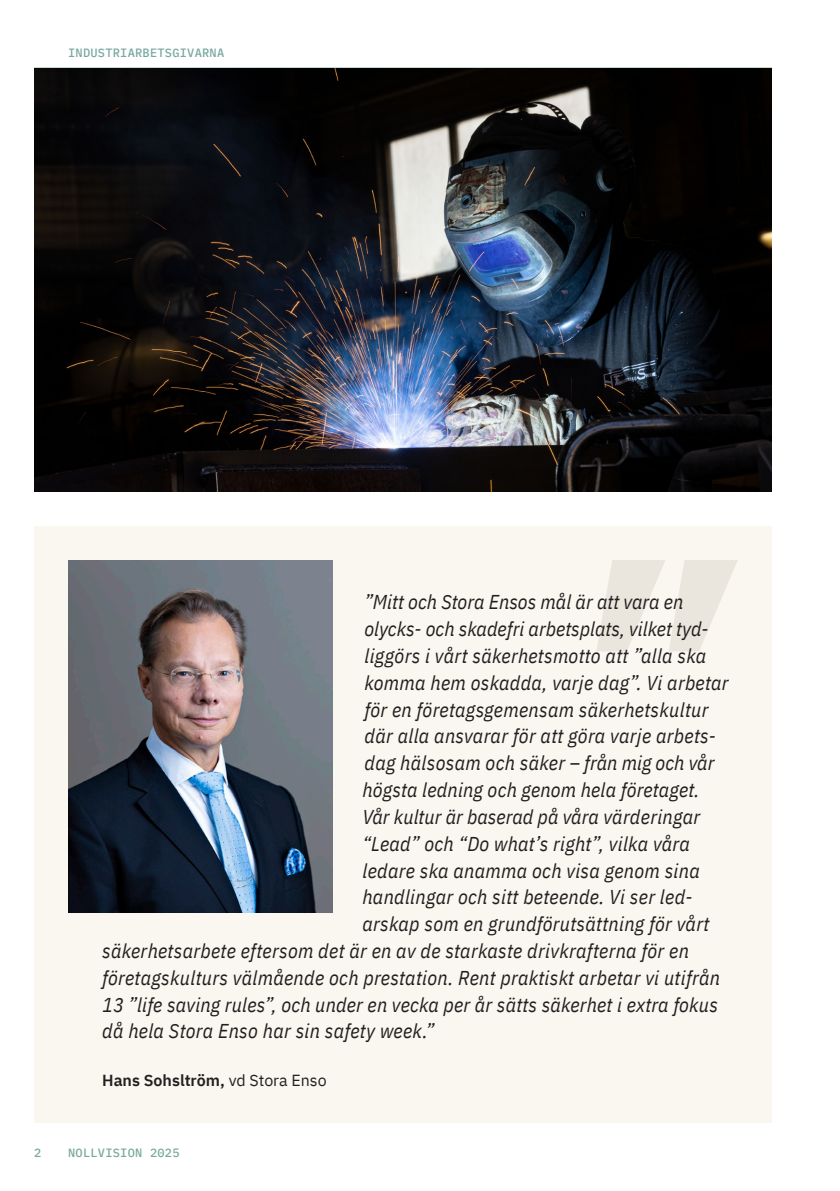
<style>
.page{position:relative;width:840px;height:1191px;background:#fff}
.page>*{position:absolute;margin:0;border:0;box-sizing:border-box;transform-origin:0 0}
.Quotes{font:italic 20px "IBM Plex Sans Cond";letter-spacing:.015em;color:#231f20}
.Bildtexter{font:600 16px "IBM Plex Sans";color:#231f20}
.t1{font:500 12px "IBM Plex Mono";letter-spacing:.02em;color:#78a99e}
.s1{font-weight:400}
</style>
<div class="page">
<div style="left:34px;top:526px;width:737px;height:597px;background:#faf7f0"></div>
<img style="left:68px;top:560px;width:264px;height:352px">
<svg style="left:596px;top:560px;width:141px;height:91px"></svg>
<img style="left:34px;top:68px;width:737px;height:424px">
<p class="t1" style="left:68px;top:44px;width:158px">INDUSTRIARBETSGIVARNA</p>
<p class="Quotes" style="left:364px;top:587px;width:320px">”Mitt och Stora Ensos mål är att vara en</p>
<p class="Quotes" style="left:364px;top:613px;width:345px">olycks- och skadefri arbetsplats, vilket tyd-</p>
<p class="Quotes" style="left:364px;top:640px;width:343px">liggörs i vårt säkerhetsmotto att ”alla ska</p>
<p class="Quotes" style="left:364px;top:667px;width:365px">komma hem oskadda, varje dag”. Vi arbetar</p>
<p class="Quotes" style="left:364px;top:694px;width:345px">för en företagsgemensam säkerhetskultur</p>
<p class="Quotes" style="left:364px;top:721px;width:353px">där alla ansvarar för att göra varje arbets-</p>
<p class="Quotes" style="left:364px;top:747px;width:351px">dag hälsosam och säker – från mig och vår</p>
<p class="Quotes" style="left:362px;top:774px;width:338px">högsta ledning och genom hela företaget.</p>
<p class="Quotes" style="left:362px;top:801px;width:339px">Vår kultur är baserad på våra värderingar</p>
<p class="Quotes" style="left:362px;top:828px;width:329px">“Lead” och “Do what’s right”, vilka våra</p>
<p class="Quotes" style="left:362px;top:855px;width:339px">ledare ska anamma och visa genom sina</p>
<p class="Quotes" style="left:362px;top:881px;width:331px">handlingar och sitt beteende. Vi ser led-</p>
<p class="Quotes" style="left:362px;top:908px;width:348px">arskap som en grundförutsättning för vårt</p>
<p class="Quotes" style="left:102px;top:935px;width:588px">säkerhetsarbete eftersom det är en av de starkaste drivkrafterna för en</p>
<p class="Quotes" style="left:102px;top:962px;width:619px">företagskulturs välmående och prestation. Rent praktiskt arbetar vi utifrån</p>
<p class="Quotes" style="left:102px;top:989px;width:617px">13 ”life saving rules”, och under en vecka per år sätts säkerhet i extra fokus</p>
<p class="Quotes" style="left:102px;top:1015px;width:333px">då hela Stora Enso har sin safety week.”</p>
<p class="Bildtexter" style="left:102px;top:1067px;width:226px">Hans Sohsltröm, <span class="s1">vd Stora Enso</span></p>
<p class="t1" style="left:34px;top:1143px;width:9px">2</p>
<p class="t1" style="left:68px;top:1143px;width:113px">NOLLVISION 2025</p>
</div>
